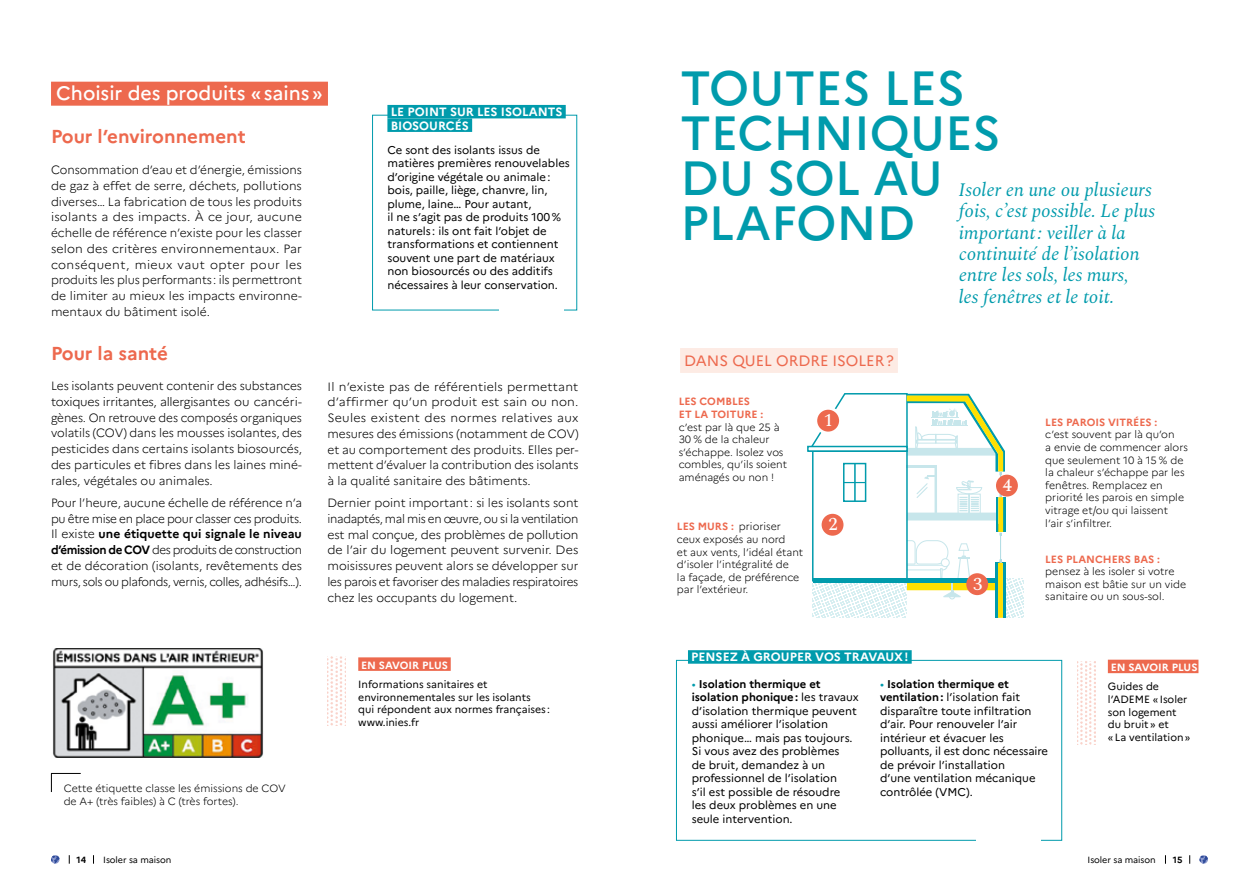
<style>
.page{position:relative;width:1259px;height:893px;background:#fff}
.page>*{position:absolute;margin:0;border:0;box-sizing:border-box;transform-origin:0 0}
.t1{font:500 48px/45px "Marianne";color:#009bac}
.t2{font:500 19.5px "Marianne";color:#fff}
.t3{font:italic 18.75px/21.5px "Spectral";color:#009bac}
.t4{font:700 18.75px "Marianne";color:#ed694e}
.t5{font:500 18px "Spectral";color:#fff}
.t6{font:15px "Marianne";color:#ed694e}
.t7{font:300 12px/15.8px "Marianne";color:#000;text-align:justify}
.t8{font:700 12px/13.5px "Marianne";color:#fff}
.t9{font:11.25px/13.5px "Marianne";color:#000}
.t10{font:300 10.5px/12.6px "Marianne";color:#000}
.t11{font:10.5px/12.8px "Marianne";color:#000}
.t12{font:700 10.5px/12.6px "Marianne";color:#ed694e}
.t13{font:700 10.5px "Marianne";color:#fff}
.t14{font:9px "Marianne";letter-spacing:-.005em;color:#000}
.t15{font:700 9px "Marianne";color:#000}
.s1{font-weight:700}
.s2{font-weight:700;color:#ed694e}
.s3{color:#009bac}
</style>
<div class="page">
<div style="left:51px;top:82px;width:277px;height:24px;background:#ed694e"></div>
<img style="left:53px;top:648px;width:211px;height:110px">
<div style="left:372px;top:115px;width:205px;height:195px;border:1px solid #009bac"></div>
<div style="left:387px;top:105px;width:179px;height:13px;background:#009bac"></div>
<div style="left:387px;top:118px;width:85px;height:14px;background:#009bac"></div>
<div style="left:358px;top:657px;width:93px;height:14px;background:#ed694e"></div>
<div style="left:1108px;top:660px;width:90px;height:13px;background:#ed694e"></div>
<div style="left:676px;top:660px;width:386px;height:181px;border:1px solid #009bac"></div>
<div style="left:976px;top:821px;width:64px;height:23px;background:#fff"></div>
<div style="left:688px;top:650px;width:223px;height:14px;background:#009bac"></div>
<svg style="left:1005px;top:579px;width:18px;height:39px"></svg>
<svg style="left:813px;top:599px;width:94px;height:19px;fill:#d8eff2"></svg>
<div style="left:995px;top:563px;width:10px;height:55px;background:#009bac"></div>
<div style="left:998px;top:563px;width:5px;height:55px;background:#ffe000"></div>
<div style="left:996px;top:475px;width:22px;height:22px;background:#ed694e;border-radius:50%"></div>
<svg style="left:807px;top:393px;width:198px;height:206px"></svg>
<div style="left:843px;top:463px;width:23px;height:39px;border:2px solid #009bac"></div>
<img style="left:327px;top:657px;width:18px;height:69px">
<img style="left:1077px;top:661px;width:18px;height:83px">
<div style="left:680px;top:348px;width:218px;height:25px;background:#fdebe4"></div>
<hr style="left:51px;top:773px;width:30px;height:1px;background:#000">
<svg style="left:51px;top:774px;width:1px;height:18px"></svg>
<div style="left:499px;top:299px;width:64px;height:23px;background:#fff"></div>
<svg style="left:1199px;top:855px;width:9px;height:9px"></svg>
<svg style="left:51px;top:855px;width:9px;height:9px"></svg>
<h2 class="t2" style="left:56px;top:81px;width:268px">Choisir des produits «sains»</h2>
<h3 class="t4" style="left:51px;top:125px;width:196px">Pour l’environnement</h3>
<p class="t7" style="left:51px;top:162px;width:252px">Consommation d’eau et d’énergie, émissions de gaz à effet de serre, déchets, pollutions diverses… La fabrication de tous les produits isolants a des impacts. À ce jour, aucune échelle de référence n’existe pour les classer selon des critères environnementaux. Par conséquent, mieux vaut opter pour les produits les plus performants: ils permettront de limiter au mieux les impacts environne&shy;mentaux du bâtiment isolé.</p>
<h3 class="t4" style="left:51px;top:341px;width:118px">Pour la santé</h3>
<p class="t7" style="left:51px;top:378px;width:252px">Les isolants peuvent contenir des substances toxiques irritantes, allergisantes ou cancéri&shy;gènes. On retrouve des composés organiques volatils (COV) dans les mousses isolantes, des pesticides dans certains isolants biosourcés, des particules et fibres dans les laines miné&shy;rales, végétales ou animales.</p>
<p class="t7" style="left:51px;top:495px;width:252px">Pour l’heure, aucune échelle de référence n’a pu être mise en place pour classer ces produits.<br>Il existe <span class="s1">une étiquette qui signale le niveau d’émission de COV</span> des produits de construction et de décoration (isolants, revêtements des murs, sols ou plafonds, vernis, colles, adhésifs…).</p>
<p class="t8" style="left:391px;top:105px;width:173px">LE POINT SUR LES ISOLANTS<br>BIOSOURCÉS</p>
<p class="t9" style="left:387px;top:143px;width:184px">Ce sont des isolants issus de matières premières renouvelables d’origine végétale ou animale: bois, paille, liège, chanvre, lin, plume, laine… Pour autant,<br>il ne s’agit pas de produits 100% naturels : ils ont fait l’objet de transformations et contiennent souvent une part de matériaux non biosourcés ou des additifs nécessaires à leur conservation.</p>
<p class="t7" style="left:327px;top:378px;width:252px">Il n’existe pas de référentiels permettant d’affirmer qu’un produit est sain ou non.<br>Seules existent des normes relatives aux mesures des émissions (notamment de COV) et au comportement des produits. Elles per&shy;mettent d’évaluer la contribution des isolants à la qualité sanitaire des bâtiments.</p>
<p class="t7" style="left:327px;top:495px;width:252px">Dernier point important : si les isolants sont inadaptés, mal mis en œuvre, ou si la ventilation est mal conçue, des problèmes de pollution de l’air du logement peuvent survenir. Des moisissures peuvent alors se développer sur les parois et favoriser des maladies respiratoires chez les occupants du logement.</p>
<p class="t10" style="left:64px;top:781px;width:224px;line-height:13.5px">Cette étiquette classe les émissions de COV de A+ (très faibles) à C (très fortes).</p>
<p class="t13" style="left:361px;top:658px;width:88px">EN SAVOIR PLUS</p>
<p class="t11" style="left:358px;top:678px;width:193px">Informations sanitaires et environnementales sur les isolants<br>qui répondent aux normes françaises : www.inies.fr</p>
<h1 class="t1" style="left:680px;top:66px;width:322px">TOUTES LES<br>TECHNIQUES<br>DU SOL AU<br>PLAFOND</h1>
<h3 class="t3" style="left:958px;top:177px;width:198px">Isoler en une ou plusieurs fois, c’est possible. Le plus important : veiller à la continuité de l’isolation entre les sols, les murs,<br>les fenêtres et le toit.</h3>
<p class="t6" style="left:684px;top:351px;width:211px">DANS QUEL ORDRE ISOLER?</p>
<p class="t12" style="left:679px;top:395px;width:86px">LES COMBLES<br>ET LA TOITURE :</p>
<p class="t10" style="left:679px;top:420px;width:110px">c’est par là que 25 à<br>30 % de la chaleur s’échappe. Isolez vos combles, qu’ils soient aménagés ou non !</p>
<p class="t10" style="left:677px;top:520px;width:128px"><span class="s2">LES MURS :</span> prioriser ceux exposés au nord<br>et aux vents, l’idéal étant d’isoler l’intégralité de<br>la façade, de préférence par l’extérieur.</p>
<h3 class="t5" style="left:824px;top:407px;width:11px">1</h3>
<h3 class="t5" style="left:828px;top:511px;width:11px">2</h3>
<h3 class="t5" style="left:1002px;top:472px;width:11px">4</h3>
<h3 class="t5" style="left:973px;top:571px;width:11px">3</h3>
<p class="t12" style="left:1045px;top:416px;width:114px">LES PAROIS VITRÉES :</p>
<p class="t10" style="left:1045px;top:428px;width:144px">c’est souvent par là qu’on<br>a envie de commencer alors que seulement 10 à 15 % de la chaleur s’échappe par les fenêtres. Remplacez en priorité les parois en simple vitrage et/ou qui laissent l’air s’infiltrer.</p>
<p class="t12" style="left:1045px;top:553px;width:116px">LES PLANCHERS BAS :</p>
<p class="t10" style="left:1045px;top:565px;width:142px">pensez à les isoler si votre maison est bâtie sur un vide sanitaire ou un sous-sol.</p>
<p class="t8" style="left:691px;top:650px;width:219px">PENSEZ À GROUPER VOS TRAVAUX!</p>
<p class="t9" style="left:692px;top:677px;width:169px"><span class="s3">•</span> <span class="s1">Isolation thermique et isolation phonique:</span> les travaux d’isolation thermique peuvent aussi améliorer l’isolation phonique… mais pas toujours.<br>Si vous avez des problèmes<br>de bruit, demandez à un professionnel de l’isolation<br>s’il est possible de résoudre<br>les deux problèmes en une seule intervention.</p>
<p class="t9" style="left:880px;top:677px;width:169px"><span class="s3">•</span> <span class="s1">Isolation thermique et ventilation:</span> l’isolation fait disparaître toute infiltration d’air. Pour renouveler l’air intérieur et évacuer les polluants, il est donc nécessaire de prévoir l’installation<br>d’une ventilation mécanique contrôlée (VMC).</p>
<p class="t13" style="left:1110px;top:661px;width:88px">EN SAVOIR PLUS</p>
<p class="t11" style="left:1108px;top:680px;width:84px">Guides de l’ADEME «Isoler son logement du bruit» et<br>«La ventilation»</p>
<p class="t15" style="left:76px;top:854px;width:11px">14</p>
<p class="t14" style="left:103px;top:854px;width:70px">Isoler sa maison</p>
<p class="t14" style="left:1087px;top:854px;width:70px">Isoler sa maison</p>
<p class="t15" style="left:1172px;top:854px;width:11px">15</p>
</div>
